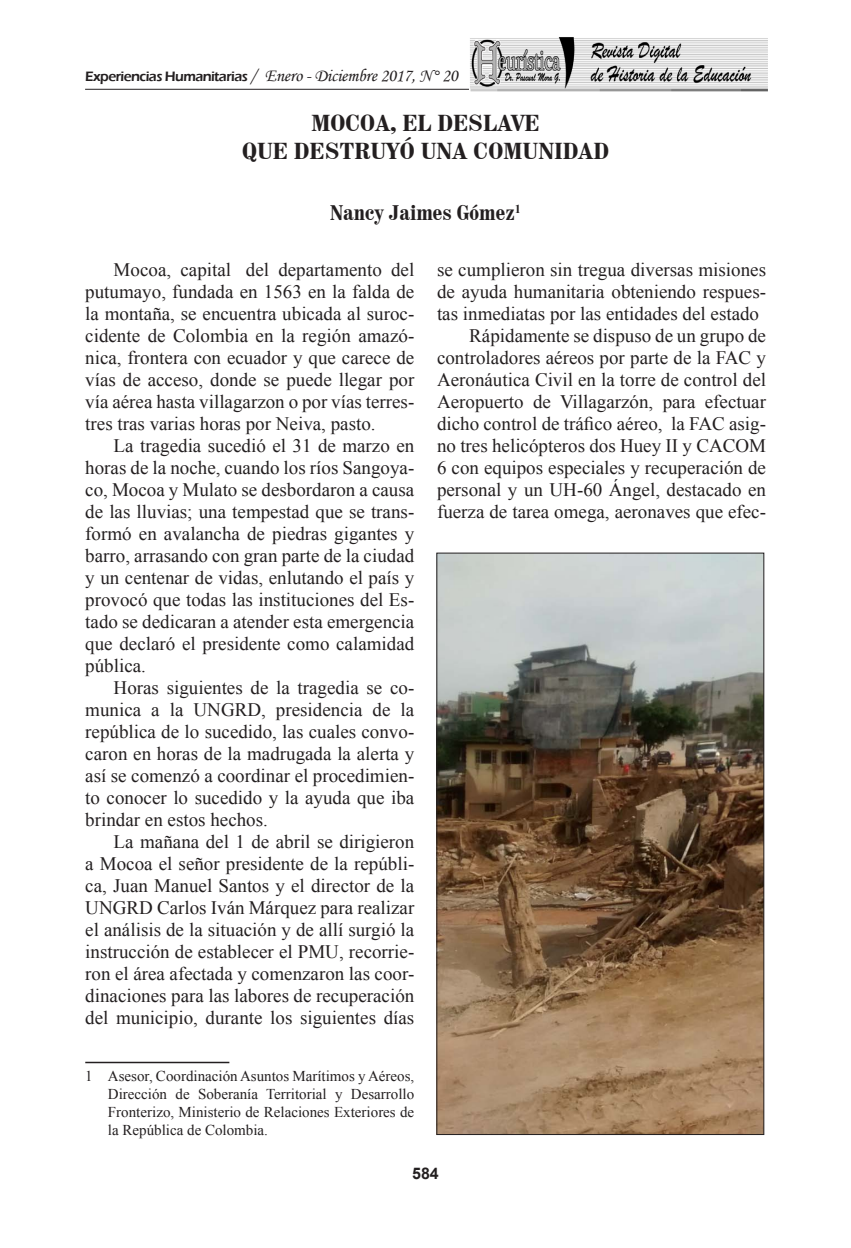
<style>
.page{position:relative;width:851px;height:1248px;background:#fff}
.page>*{position:absolute;margin:0;border:0;box-sizing:border-box;transform-origin:0 0}
.Titulo_nombres_de_ar{font:700 condensed 23px "Century 725 BT";color:#231f20;scale:1.1 1}
.subtitulo_autor{font:700 condensed 21px "Century 725 BT";color:#231f20}
.pie_de_pagina_heuris{font:19px/22px "Times New Roman";color:#231f20;text-align:justify}
.t1{font:18px "Monotype Corsiva";letter-spacing:-.01em;color:#231f20}
.t2{font:700 16px "Arial";color:#231f20}
.pie_de_pagina_heuris-2{font:15px/18px "Times New Roman";color:#231f20;text-align:justify}
.s1{font-family:"Eras ITC";font-weight:600;font-size:14px}
</style>
<div class="page">
<hr style="left:85px;top:89px;width:680px;height:1px;background:#231f20">
<img style="left:469px;top:37px;width:298px;height:55px">
<hr style="left:85px;top:1061px;width:144px;height:2px;background:#231f20">
<img style="left:438px;top:554px;width:324px;height:578px">
<p class="t1" style="left:85px;top:64px;width:374px"><span class="s1">Experiencias Humanitarias</span> / Enero - Diciembre 2017, N° 20</p>
<p class="Titulo_nombres_de_ar" style="left:311px;top:109px;width:209px">MOCOA, EL DESLAVE</p>
<p class="Titulo_nombres_de_ar" style="left:242px;top:137px;width:335px">QUE DESTRUYÓ UNA COMUNIDAD</p>
<p class="subtitulo_autor" style="left:330px;top:200px;width:192px">Nancy Jaimes Gómez<sup>1</sup></p>
<p class="pie_de_pagina_heuris" style="left:85px;top:258px;width:330px;text-indent:28px">Mocoa, capital<sup>1</sup> del departamento del putumayo, fundada en 1563 en la falda de la montaña, se encuentra ubicada al suroc&shy;cidente de Colombia en la región amazó&shy;nica, frontera con ecuador y que carece de vías de acceso, donde se puede llegar por vía aérea hasta villagarzon o por vías terres&shy;tres tras varias horas por Neiva, pasto.</p>
<p class="pie_de_pagina_heuris" style="left:85px;top:434px;width:330px;text-indent:28px">La tragedia sucedió el 31 de marzo en horas de la noche, cuando los ríos Sangoya&shy;co, Mocoa y Mulato se desbordaron a causa de las lluvias; una tempestad que se trans&shy;formó en avalancha de piedras gigantes y barro, arrasando con gran parte de la ciudad y un centenar de vidas, enlutando el país y provocó que todas las instituciones del Es&shy;tado se dedicaran a atender esta emergencia que declaró el presidente como calamidad pública.</p>
<p class="pie_de_pagina_heuris" style="left:85px;top:676px;width:330px;text-indent:28px">Horas siguientes de la tragedia se co&shy;munica a la UNGRD, presidencia de la república de lo sucedido, las cuales convo&shy;caron en horas de la madrugada la alerta y así se comenzó a coordinar el procedimien&shy;to conocer lo sucedido y la ayuda que iba brindar en estos hechos.</p>
<p class="pie_de_pagina_heuris" style="left:85px;top:830px;width:330px;text-indent:28px">La mañana del 1 de abril se dirigieron a Mocoa el señor presidente de la repúbli&shy;ca, Juan Manuel Santos y el director de la UNGRD Carlos Iván Márquez para realizar el análisis de la situación y de allí surgió la instrucción de establecer el PMU, recorrie&shy;ron el área afectada y comenzaron las coor&shy;dinaciones para las labores de recuperación del municipio, durante los siguientes días</p>
<p class="pie_de_pagina_heuris-2" style="left:108px;top:1066px;width:308px;text-indent:-23px">1 Asesor, Coordinación Asuntos Marítimos y Aéreos, Dirección de Soberanía Territorial y Desarrollo Fronterizo, Ministerio de Relaciones Exteriores de la República de Colombia.</p>
<p class="pie_de_pagina_heuris" style="left:437px;top:258px;width:330px">se cumplieron sin tregua diversas misiones de ayuda humanitaria obteniendo respues&shy;tas inmediatas por las entidades del estado</p>
<p class="pie_de_pagina_heuris" style="left:437px;top:324px;width:330px;text-indent:32px">Rápidamente se dispuso de un grupo de controladores aéreos por parte de la FAC y Aeronáutica Civil en la torre de control del Aeropuerto de Villagarzón, para efectuar dicho control de tráfico aéreo, la FAC asig&shy;no tres helicópteros dos Huey II y CACOM 6 con equipos especiales y recuperación de personal y un UH-60 Ángel, destacado en fuerza de tarea omega, aeronaves que efec-</p>
<p class="t2" style="left:412px;top:1162px;width:28px">584</p>
</div>
